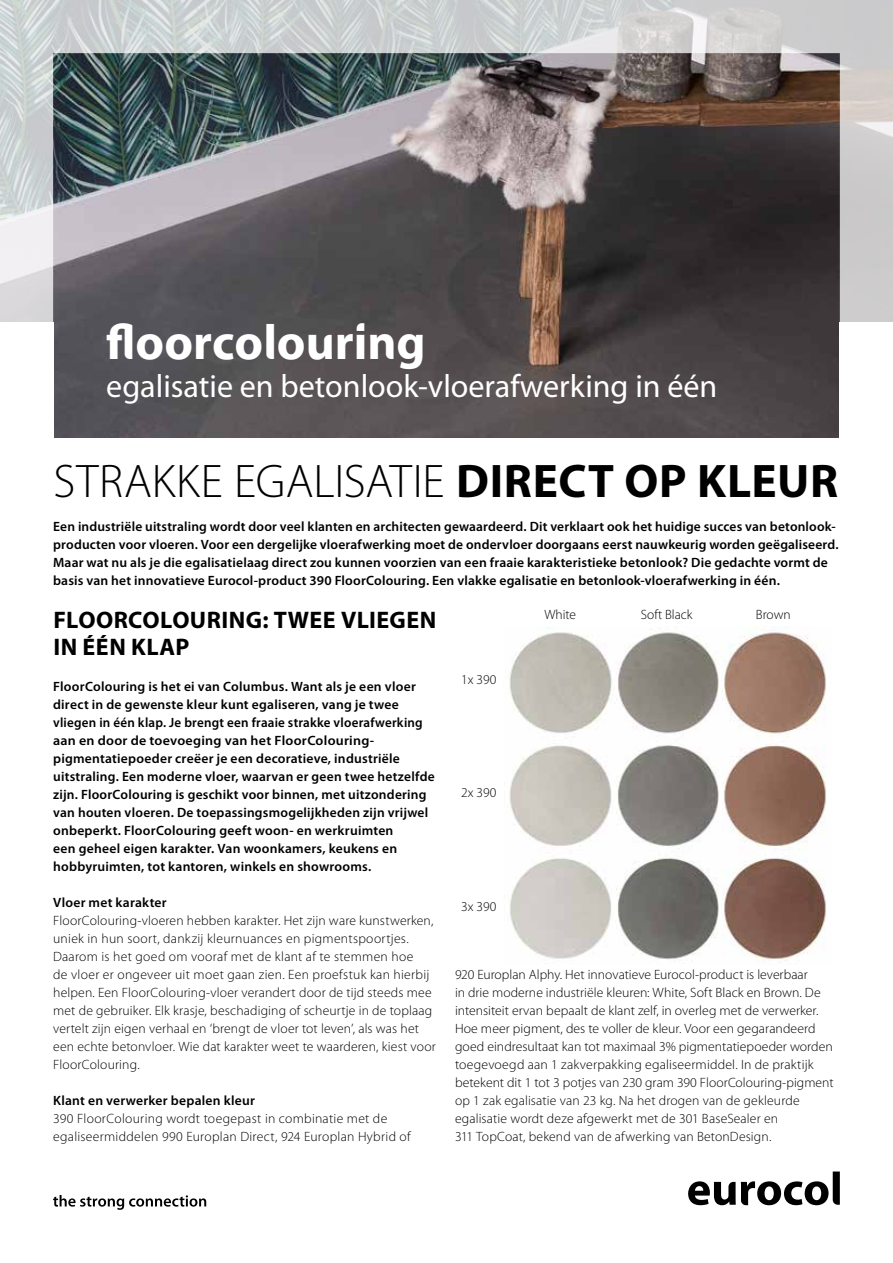
<style>
.page{position:relative;width:893px;height:1263px;background:#fff}
.page>*{position:absolute;margin:0;border:0;box-sizing:border-box;transform-origin:0 0}
.t1{font:700 49.8px "Forbo Pro";color:#fff}
.t2{font:300 47.4px "Myriad Pro";color:#000}
.t3{font:32.4px "Myriad Pro";color:#fff}
.t4{font:700 24px/27px "Myriad Pro";letter-spacing:.02em;color:#000}
.t5{font:300 13.5px/18px "Myriad Pro";letter-spacing:.01em;color:#000}
.t6{font:600 13.5px/18px "Myriad Pro";letter-spacing:.015em;color:#000}
.s1{font-weight:700}
</style>
<div class="page">
<svg style="left:0;top:0;width:893px;height:438px;background:#747274"></svg>
<div style="left:0;top:322px;width:53px;height:526px;background:#fff"></div>
<div style="left:840px;top:322px;width:53px;height:526px;background:#fff"></div>
<svg style="left:53px;top:1195px;width:153px;height:15px"></svg>
<svg style="left:688px;top:1171px;width:152px;height:34px"></svg>
<img style="left:509px;top:626px;width:317px;height:337px">
<h1 class="t1" style="left:106px;top:321px;width:321px">floorcolouring</h1>
<h3 class="t3" style="left:106px;top:369px;width:613px">egalisatie en betonlook-vloerafwerking in één</h3>
<h2 class="t2" style="left:54px;top:455px;width:786px">STRAKKE EGALISATIE <span class="s1">DIRECT OP KLEUR</span></h2>
<p class="t6" style="left:53px;top:517px;width:787px">Een industriële uitstraling wordt door veel klanten en architecten gewaardeerd. Dit verklaart ook het huidige succes van betonlook&shy;producten voor vloeren. Voor een dergelijke vloerafwerking moet de ondervloer doorgaans eerst nauwkeurig worden geëgaliseerd.<br>Maar wat nu als je die egalisatielaag direct zou kunnen voorzien van een fraaie karakteristieke betonlook? Die gedachte vormt de basis van het innovatieve Eurocol-product 390 FloorColouring. Een vlakke egalisatie en betonlook-vloerafwerking in één.</p>
<p class="t5" style="left:544px;top:606px;width:33px">White</p>
<p class="t5" style="left:641px;top:606px;width:53px">Soft Black</p>
<p class="t5" style="left:756px;top:606px;width:36px">Brown</p>
<h3 class="t4" style="left:53px;top:607px;width:385px">FLOORCOLOURING: TWEE VLIEGEN<br>IN ÉÉN KLAP</h3>
<p class="t6" style="left:53px;top:678px;width:383px">FloorColouring is het ei van Columbus. Want als je een vloer direct in de gewenste kleur kunt egaliseren, vang je twee vliegen in één klap. Je brengt een fraaie strakke vloerafwerking aan en door de toevoeging van het FloorColouring&shy;pigmentatiepoeder creëer je een decoratieve, industriële uitstraling. Een moderne vloer, waarvan er geen twee hetzelfde zijn. FloorColouring is geschikt voor binnen, met uitzondering van houten vloeren. De toepassingsmogelijkheden zijn vrijwel onbeperkt. FloorColouring geeft woon- en werkruimten<br>een geheel eigen karakter. Van woonkamers, keukens en hobbyruimten, tot kantoren, winkels en showrooms.</p>
<p class="t6" style="left:53px;top:894px;width:115px">Vloer met karakter</p>
<p class="t5" style="left:53px;top:912px;width:384px">FloorColouring-vloeren hebben karakter. Het zijn ware kunstwerken, uniek in hun soort, dankzij kleurnuances en pigmentspoortjes.<br>Daarom is het goed om vooraf met de klant af te stemmen hoe<br>de vloer er ongeveer uit moet gaan zien. Een proefstuk kan hierbij helpen. Een FloorColouring-vloer verandert door de tijd steeds mee met de gebruiker. Elk krasje, beschadiging of scheurtje in de toplaag vertelt zijn eigen verhaal en ‘brengt de vloer tot leven’, als was het een echte betonvloer. Wie dat karakter weet te waarderen, kiest voor FloorColouring.</p>
<p class="t6" style="left:53px;top:1092px;width:203px">Klant en verwerker bepalen kleur</p>
<p class="t5" style="left:53px;top:1110px;width:359px">390 FloorColouring wordt toegepast in combinatie met de egaliseermiddelen 990 Europlan Direct, 924 Europlan Hybrid of</p>
<p class="t5" style="left:461px;top:670px;width:37px">1x 390</p>
<p class="t5" style="left:461px;top:784px;width:37px">2x 390</p>
<p class="t5" style="left:461px;top:897px;width:37px">3x 390</p>
<p class="t5" style="left:455px;top:966px;width:380px">920 Europlan Alphy. Het innovatieve Eurocol-product is leverbaar<br>in drie moderne industriële kleuren: White, Soft Black en Brown. De intensiteit ervan bepaalt de klant zelf, in overleg met de verwerker.<br>Hoe meer pigment, des te voller de kleur. Voor een gegarandeerd goed eindresultaat kan tot maximaal 3% pigmentatiepoeder worden toegevoegd aan 1 zakverpakking egaliseermiddel. In de praktijk betekent dit 1 tot 3 potjes van 230 gram 390 FloorColouring-pigment op 1 zak egalisatie van 23 kg. Na het drogen van de gekleurde egalisatie wordt deze afgewerkt met de 301 BaseSealer en<br>311 TopCoat, bekend van de afwerking van BetonDesign.</p>
</div>
